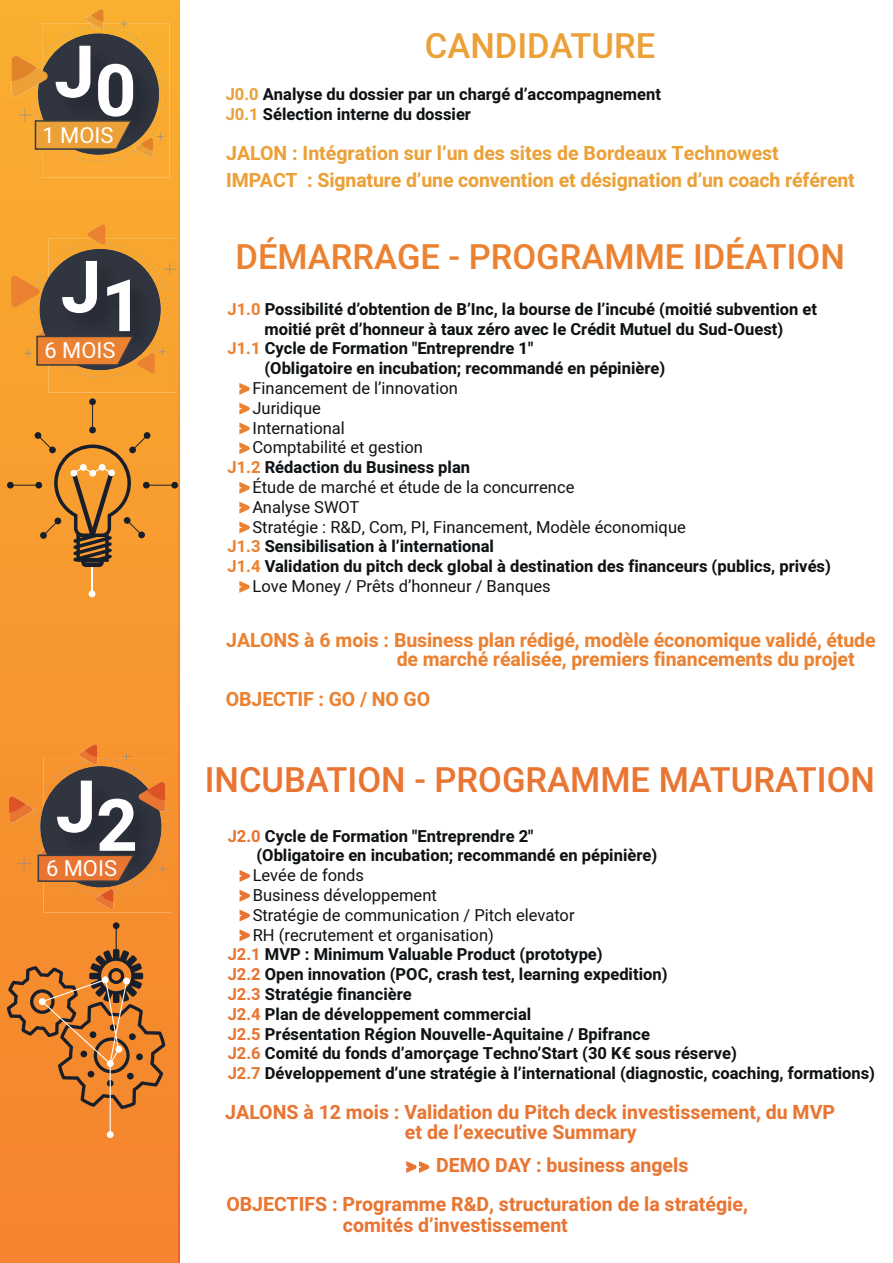
<style>
.page{position:relative;width:893px;height:1263px;background:#fff}
.page>*{position:absolute;margin:0;border:0;box-sizing:border-box;transform-origin:0 0}
.t1{font:700 72.3px "Heebo";color:#fff}
.t2{font:500 34.5px "Heebo";color:#e97532}
.t3{font:500 34.5px "Heebo";color:#eb8232}
.t4{font:500 34.5px "Heebo";color:#eba138}
.t5{font:21.9px "Heebo";color:#fff}
.t6{font:700 19.5px/19.5px "Heebo";color:#e97532}
.t7{font:700 19.5px/19.5px "Heebo";letter-spacing:-.005em;color:#eb8232}
.t8{font:700 19.5px/27px "Heebo";letter-spacing:-.005em;color:#eba138}
.t9{font:700 16.5px/19.8px "Heebo";color:#101315}
.t10{font:16.5px "Heebo";color:#101315}
.s1{color:#eba138}
.s2{color:#eb8232}
.s3{color:#e97532}
.s4{font-weight:400;font-size:16.5px}
</style>
<div class="page">
<svg style="left:239px;top:383px;width:11px;height:71px"></svg>
<svg style="left:239px;top:482px;width:11px;height:52px"></svg>
<svg style="left:239px;top:581px;width:11px;height:12px"></svg>
<svg style="left:239px;top:870px;width:12px;height:72px"></svg>
<svg style="left:178px;top:0;width:1px;height:1263px"></svg>
<svg style="left:0;top:0;width:178px;height:1263px;background:#f6942f"></svg>
<svg style="left:406px;top:1161px;width:24px;height:12px"></svg>
<div style="left:89px;top:590px;width:6px;height:7px;background:#fff;border-radius:50%"></div>
<svg style="left:7px;top:398px;width:171px;height:196px;background:#e59330"></svg>
<svg style="left:7px;top:922px;width:158px;height:216px;background:#d97e30"></svg>
<img style="left:42px;top:23px;width:128px;height:154px">
<svg style="left:12px;top:9px;width:154px;height:153px;background:#a17736"></svg>
<div style="left:49px;top:377px;width:127px;height:16px;background:#f8a330"></div>
<svg style="left:11px;top:224px;width:165px;height:153px;background:#a77435"></svg>
<img style="left:44px;top:758px;width:127px;height:154px">
<svg style="left:9px;top:744px;width:159px;height:166px;background:#a96a34"></svg>
<h1 class="t1" style="left:54px;top:31px;width:84px">J0</h1>
<h3 class="t5" style="left:42px;top:120px;width:73px">1 MOIS</h3>
<h1 class="t1" style="left:61px;top:246px;width:84px">J1</h1>
<h3 class="t5" style="left:44px;top:335px;width:73px">6 MOIS</h3>
<h1 class="t1" style="left:56px;top:766px;width:84px">J2</h1>
<h3 class="t5" style="left:46px;top:853px;width:73px">6 MOIS</h3>
<h2 class="t4" style="left:425px;top:21px;width:232px">CANDIDATURE</h2>
<p class="t9" style="left:226px;top:84px;width:437px"><span class="s1">J0.0</span> Analyse du dossier par un chargé d’accompagnement<br><span class="s1">J0.1</span> Sélection interne du dossier</p>
<p class="t8" style="left:226px;top:140px;width:630px">JALON : Intégration sur l’un des sites de Bordeaux Technowest<br>IMPACT : Signature d’une convention et désignation d’un coach référent</p>
<h2 class="t3" style="left:235px;top:232px;width:611px">DÉMARRAGE - PROGRAMME IDÉATION</h2>
<p class="t9" style="left:227px;top:300px;width:591px"><span class="s2">J1.0</span> Possibilité d’obtention de B’Inc, la bourse de l’incubé (moitié subvention et</p>
<p class="t9" style="left:264px;top:319px;width:520px">moitié prêt d’honneur à taux zéro avec le Crédit Mutuel du Sud-Ouest)</p>
<p class="t9" style="left:227px;top:339px;width:307px"><span class="s2">J1.1</span> Cycle de Formation "Entreprendre 1"</p>
<p class="t9" style="left:264px;top:359px;width:402px">(Obligatoire en incubation; recommandé en pépinière)</p>
<p class="t10" style="left:240px;top:377px;width:220px"><span class="s2">&gt;</span> Financement de l’innovation</p>
<p class="t10" style="left:240px;top:397px;width:83px"><span class="s2">&gt;</span> Juridique</p>
<p class="t10" style="left:240px;top:416px;width:107px"><span class="s2">&gt;</span> International</p>
<p class="t10" style="left:240px;top:436px;width:185px"><span class="s2">&gt;</span> Comptabilité et gestion</p>
<p class="t9" style="left:227px;top:458px;width:244px"><span class="s2">J1.2</span> Rédaction du Business plan</p>
<p class="t10" style="left:240px;top:476px;width:336px"><span class="s2">&gt;</span> Étude de marché et étude de la concurrence</p>
<p class="t10" style="left:240px;top:496px;width:121px"><span class="s2">&gt;</span> Analyse SWOT</p>
<p class="t10" style="left:240px;top:515px;width:448px"><span class="s2">&gt;</span> Stratégie : R&amp;D, Com, PI, Financement, Modèle économique</p>
<p class="t9" style="left:227px;top:537px;width:268px"><span class="s2">J1.3</span> Sensibilisation à l’international</p>
<p class="t9" style="left:227px;top:557px;width:605px"><span class="s2">J1.4</span> Validation du pitch deck global à destination des financeurs (publics, privés)</p>
<p class="t10" style="left:240px;top:575px;width:312px"><span class="s2">&gt;</span> Love Money / Prêts d’honneur / Banques</p>
<p class="t7" style="left:397px;top:630px;width:480px;text-indent:-171px">JALONS à 6 mois : Business plan rédigé, modèle économique validé, étude de marché réalisée, premiers financements du projet</p>
<p class="t7" style="left:226px;top:689px;width:206px">OBJECTIF : GO / NO GO</p>
<h2 class="t2" style="left:205px;top:756px;width:672px">INCUBATION - PROGRAMME MATURATION</h2>
<p class="t9" style="left:228px;top:826px;width:307px"><span class="s3">J2.0</span> Cycle de Formation "Entreprendre 2"</p>
<p class="t9" style="left:256px;top:846px;width:402px">(Obligatoire en incubation; recommandé en pépinière)</p>
<p class="t10" style="left:240px;top:864px;width:126px"><span class="s3">&gt;</span> Levée de fonds</p>
<p class="t10" style="left:240px;top:884px;width:198px"><span class="s3">&gt;</span> Business développement</p>
<p class="t10" style="left:240px;top:903px;width:336px"><span class="s3">&gt;</span> Stratégie de communication / Pitch elevator</p>
<p class="t10" style="left:240px;top:923px;width:255px"><span class="s3">&gt;</span> RH (recrutement et organisation)</p>
<p class="t9" style="left:228px;top:945px;width:376px"><span class="s3">J2.1</span> MVP : Minimum Valuable Product (prototype)</p>
<p class="t9" style="left:228px;top:965px;width:441px"><span class="s3">J2.2</span> Open innovation (POC, crash test, learning expedition)</p>
<p class="t9" style="left:228px;top:985px;width:186px"><span class="s3">J2.3</span> Stratégie financière</p>
<p class="t9" style="left:228px;top:1004px;width:305px"><span class="s3">J2.4</span> Plan de développement commercial</p>
<p class="t9" style="left:228px;top:1024px;width:424px"><span class="s3">J2.5</span> Présentation Région Nouvelle-Aquitaine / Bpifrance</p>
<p class="t9" style="left:228px;top:1044px;width:511px"><span class="s3">J2.6</span> Comité du fonds d’amorçage Techno’Start (30 K€ sous réserve)</p>
<p class="t9" style="left:228px;top:1064px;width:649px"><span class="s3">J2.7</span> Développement d’une stratégie à l’international (diagnostic, coaching, formations)</p>
<p class="t6" style="left:405px;top:1103px;width:432px;text-indent:-180px">JALONS à 12 mois : Validation du Pitch deck investissement, du MVP et de l’executive Summary</p>
<p class="t6" style="left:407px;top:1156px;width:283px"><span class="s4">&gt; &gt;</span> DEMO DAY : business angels</p>
<p class="t6" style="left:343px;top:1194px;width:406px;line-height:21px;text-indent:-117px">OBJECTIFS : Programme R&amp;D, structuration de la stratégie, comités d’investissement</p>
</div>
